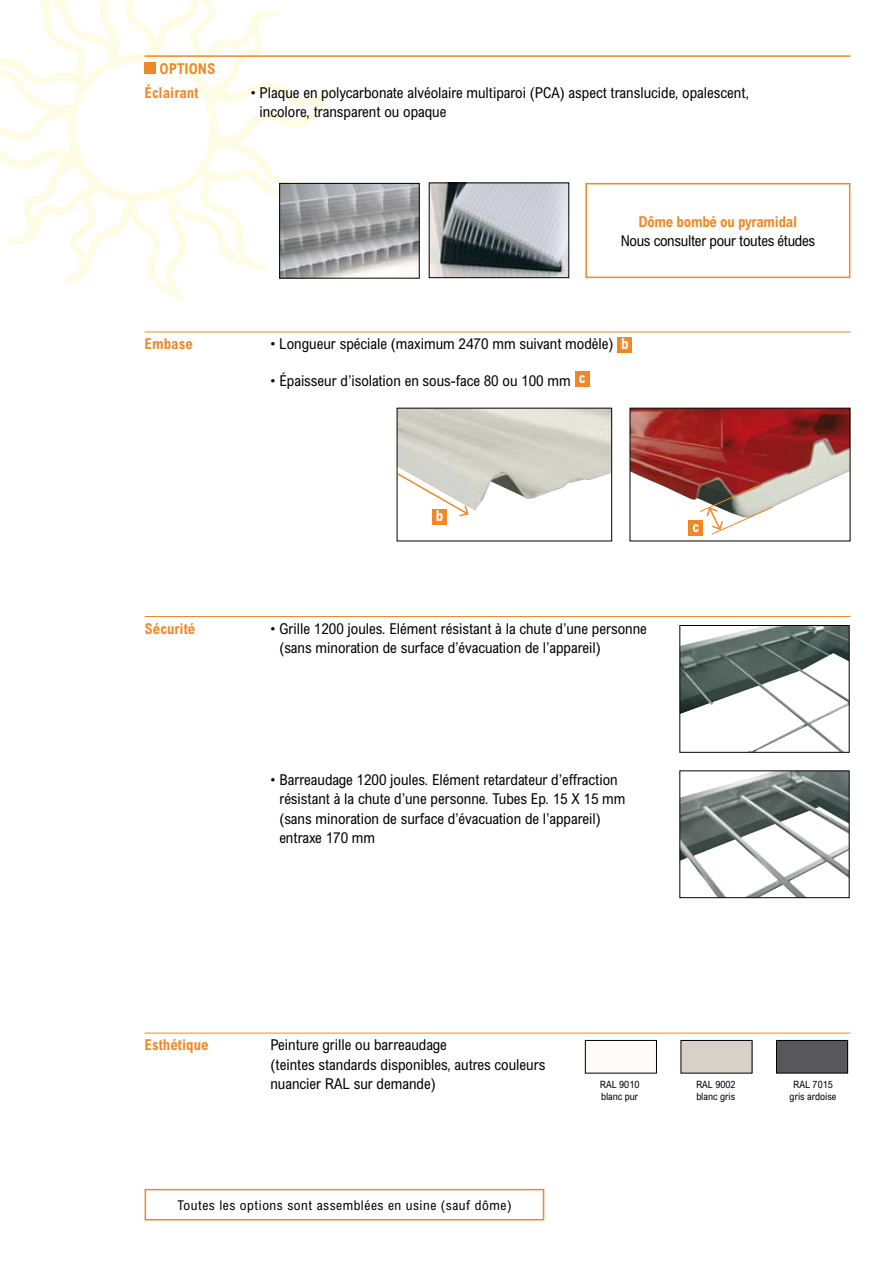
<style>
.page{position:relative;width:893px;height:1263px;background:#fff}
.page>*{position:absolute;margin:0;border:0;box-sizing:border-box;transform-origin:0 0}
.t1{font:condensed 15px/19.5px "Arial";color:#000}
.t2{font:700 condensed 15px/24px "Arial";color:#f08827;text-align:center}
.t3{font:condensed 15px "Arial";letter-spacing:-.02em;color:#000}
.t4{font:700 condensed 15px "Arial";letter-spacing:-.02em;color:#f08827}
.t5{font:700 condensed 15px "Arial";color:#fff}
.t6{font:condensed 13.5px "Arial";letter-spacing:.04em;color:#000}
.t7{font:condensed 10.05px/12.1px "Arial";color:#000}
.s1{font-weight:700;color:#fff}
</style>
<div class="page">
<img style="left:0;top:0;width:357px;height:333px">
<hr style="left:145px;top:55px;width:705px;height:2px;background:#f08827">
<hr style="left:145px;top:332px;width:705px;height:1px;background:#f08827">
<hr style="left:145px;top:616px;width:705px;height:1px;background:#f08827">
<hr style="left:145px;top:1033px;width:705px;height:1px;background:#f08827">
<div style="left:145px;top:63px;width:11px;height:11px;background:#f08827"></div>
<div style="left:617px;top:337px;width:15px;height:15px;background:#f08827"></div>
<div style="left:575px;top:372px;width:14px;height:15px;background:#f08827"></div>
<div style="left:585px;top:1040px;width:71px;height:33px;background:#fffbf8"></div>
<div style="left:585px;top:1040px;width:72px;height:33px;border:1px solid #000"></div>
<div style="left:681px;top:1040px;width:71px;height:33px;background:#d7d1c9"></div>
<div style="left:681px;top:1040px;width:71px;height:33px;border:1px solid #000"></div>
<div style="left:776px;top:1040px;width:72px;height:33px;background:#58585a"></div>
<div style="left:776px;top:1040px;width:72px;height:33px;border:1px solid #000"></div>
<div style="left:145px;top:1189px;width:399px;height:31px;border:2px solid #f08827"></div>
<img style="left:681px;top:627px;width:166px;height:124px">
<div style="left:679px;top:625px;width:170px;height:128px;border:1px solid #000"></div>
<img style="left:681px;top:772px;width:166px;height:124px">
<div style="left:679px;top:770px;width:170px;height:128px;border:1px solid #000"></div>
<img style="left:399px;top:410px;width:211px;height:101px">
<img style="left:632px;top:410px;width:216px;height:96px">
<svg style="left:699px;top:483px;width:75px;height:52px"></svg>
<svg style="left:396px;top:472px;width:74px;height:45px"></svg>
<div style="left:688px;top:520px;width:15px;height:15px;background:#f08827"></div>
<div style="left:432px;top:509px;width:15px;height:16px;background:#f08827"></div>
<div style="left:585px;top:183px;width:265px;height:95px;border:2px solid #f08827"></div>
<img style="left:431px;top:184px;width:136px;height:92px">
<div style="left:429px;top:182px;width:140px;height:96px;border:1px solid #000"></div>
<img style="left:281px;top:185px;width:137px;height:92px">
<div style="left:279px;top:183px;width:141px;height:96px;border:1px solid #000"></div>
<p class="t2" style="left:145px;top:57px;width:55px">Options<br>Éclairant</p>
<p class="t1" style="left:260px;top:83px;width:491px;text-indent:-9px">• Plaque en polycarbonate alvéolaire multiparoi (PCA) aspect translucide, opalescent, incolore, transparent ou opaque</p>
<p class="t4" style="left:638px;top:213px;width:160px">Dôme bombé ou pyramidal</p>
<p class="t3" style="left:621px;top:232px;width:196px">Nous consulter pour toutes études</p>
<p class="t2" style="left:145px;top:332px;width:50px">embase</p>
<p class="t1" style="left:271px;top:334px;width:359px">• Longueur spéciale (maximum 2470 mm suivant modèle) <span class="s1">b</span></p>
<p class="t1" style="left:271px;top:371px;width:316px">• Épaisseur d’isolation en sous-face 80 ou 100 mm <sup>c</sup></p>
<p class="t5" style="left:436px;top:507px;width:9px">b</p>
<p class="t2" style="left:145px;top:616px;width:52px">Sécurité</p>
<p class="t1" style="left:279px;top:618px;width:369px;text-indent:-9px">• Grille 1200 joules. Elément résistant à la chute d’une personne (sans minoration de surface d’évacuation de l’appareil)</p>
<p class="t5" style="left:692px;top:518px;width:8px">c</p>
<p class="t1" style="left:279px;top:769px;width:348px;text-indent:-9px">• Barreaudage 1200 joules. Elément retardateur d’effraction résistant à la chute d’une personne. Tubes Ep. 15 X 15 mm (sans minoration de surface d’évacuation de l’appareil) entraxe 170 mm</p>
<p class="t2" style="left:145px;top:1033px;width:66px">Esthétique</p>
<p class="t1" style="left:271px;top:1035px;width:276px">Peinture grille ou barreaudage<br>(teintes standards disponibles, autres couleurs nuancier RAL sur demande)</p>
<p class="t6" style="left:177px;top:1197px;width:336px">Toutes les options sont assemblées en usine (sauf dôme)</p>
<p class="t7" style="left:600px;top:1078px;width:41px">RAL 9010 blanc pur</p>
<p class="t7" style="left:696px;top:1078px;width:41px">RAL 9002 blanc gris</p>
<p class="t7" style="left:790px;top:1078px;width:48px;text-align:center">RAL 7015 gris ardoise</p>
</div>
